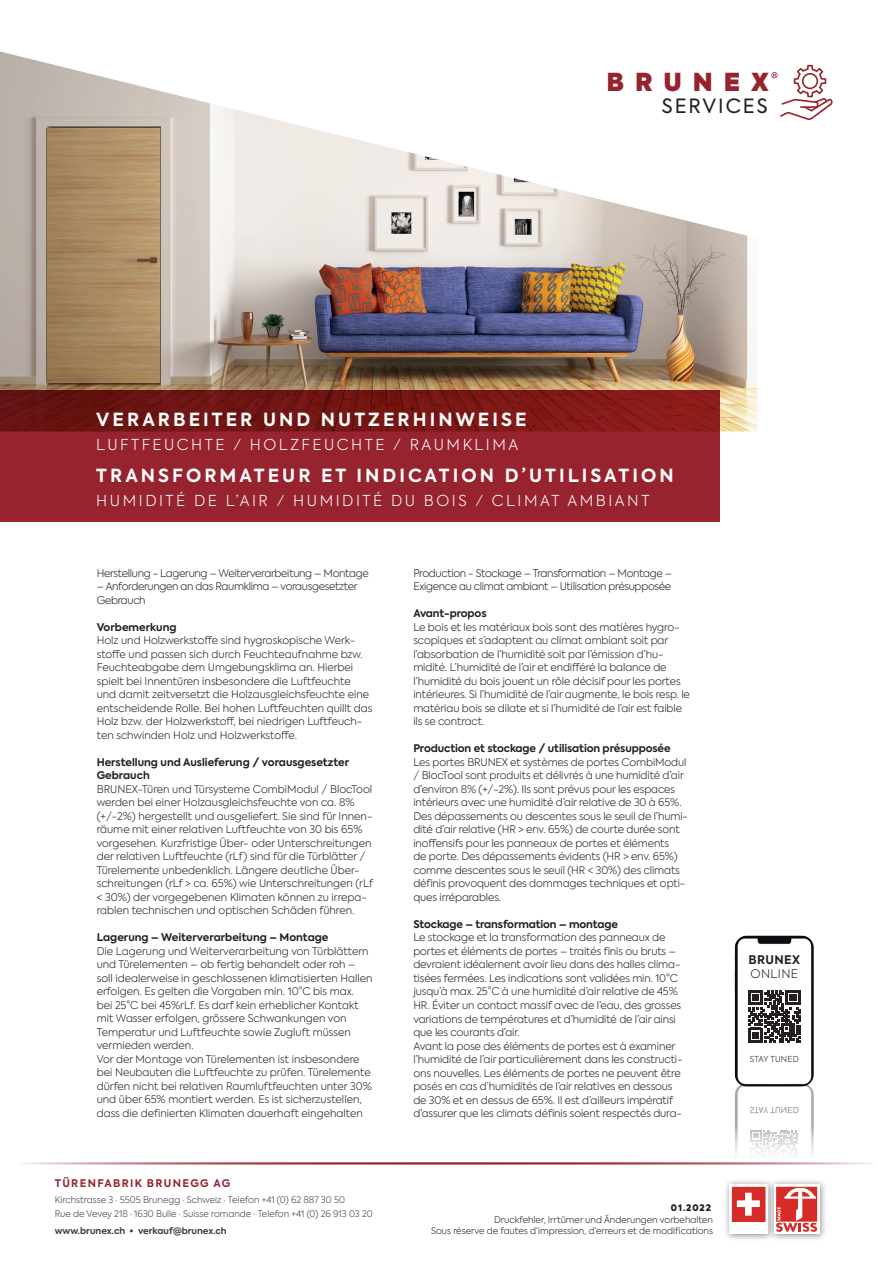
<style>
.page{position:relative;width:893px;height:1263px;background:#fff}
.page>*{position:absolute;margin:0;border:0;box-sizing:border-box;transform-origin:0 0}
.t1{font:800 24.6px "Axiforma";letter-spacing:.44em;color:#96232e}
.t2{font:19.5px "Axiforma";letter-spacing:.1em;color:#231f20}
.t3{font:700 18px "Axiforma";letter-spacing:.17em;color:#fff}
.t4{font:300 15px "Axiforma";letter-spacing:.17em;color:#fff}
.t5{font:700 11.85px "Axiforma";letter-spacing:.03em;color:#231f20}
.t6{font:300 11.85px "Axiforma";letter-spacing:.03em;color:#231f20}
.t7{font:300 10.5px/13.5px "Axiforma";letter-spacing:-.01em;color:#231f20}
.t8{font:300 10.5px/13.5px "Axiforma";letter-spacing:-.03em;color:#231f20}
.t9{font:700 10.5px/13.5px "Axiforma";letter-spacing:-.01em;color:#231f20}
.t10{font:700 10.5px "Axiforma";letter-spacing:.125em;color:#96232e}
.t11{font:300 9px/13.5px "Axiforma";color:#3e3e3f}
.t12{font:300 9px/10.8px "Axiforma";color:#231f20;text-align:right}
.t13{font:700 9px "Axiforma";color:#3e3e3f}
.t14{font:900 9px "Axiforma";letter-spacing:.1em;color:#231f20}
.t15{font:300 8.25px "Axiforma";letter-spacing:.03em;color:#231f20}
.t16{font:600 8.1px "Axiforma";letter-spacing:.37em;color:#3e3e3f}
</style>
<div class="page">
<hr style="left:17px;top:1162px;width:859px;height:2px;background:#96232e">
<div style="left:723px;top:1178px;width:53px;height:64px;background:#231f20;opacity:.5"></div>
<div style="left:729px;top:1184px;width:39px;height:41px;background:#d52c27;border:3px solid #fff"></div>
<div style="left:729px;top:1224px;width:39px;height:10px;background:#fff"></div>
<div style="left:768px;top:1178px;width:60px;height:63px;background:#231f20;opacity:.5"></div>
<svg style="left:814px;top:1184px;width:6px;height:50px"></svg>
<svg style="left:814px;top:1187px;width:3px;height:45px"></svg>
<img style="left:0;top:52px;width:757px;height:379px">
<svg style="left:0;top:390px;width:720px;height:131px;background:#8b1f26"></svg>
<svg style="left:771px;top:65px;width:62px;height:55px"></svg>
<img style="left:735px;top:1086px;width:79px;height:148px">
<svg style="left:750px;top:1130px;width:48px;height:48px"></svg>
<img style="left:735px;top:935px;width:79px;height:151px">
<svg style="left:748px;top:990px;width:52px;height:52px"></svg>
<svg style="left:750px;top:1107px;width:48px;height:6px"></svg>
<h1 class="t1" style="left:606px;top:64px;width:164px">BRUNEX</h1>
<p class="t16" style="left:608px;top:99px;width:162px">DIE TÜR DER SCHWEIZER</p>
<h2 class="t2" style="left:662px;top:93px;width:107px">SERVICES</h2>
<h3 class="t3" style="left:96px;top:407px;width:432px">VERARBEITER UND NUTZERHINWEISE</h3>
<h3 class="t4" style="left:96px;top:435px;width:424px">LUFTFEUCHTE / HOLZFEUCHTE / RAUMKLIMA</h3>
<h3 class="t3" style="left:96px;top:463px;width:579px">TRANSFORMATEUR ET INDICATION D’UTILISATION</h3>
<h3 class="t4" style="left:96px;top:491px;width:555px">HUMIDITÉ DE L’AIR / HUMIDITÉ DU BOIS / CLIMAT AMBIANT</h3>
<p class="t8" style="left:97px;top:566px;width:274px">Herstellung - Lagerung – Weiterverarbeitung – Montage</p>
<p class="t8" style="left:97px;top:580px;width:262px">– Anforderungen an das Raumklima – vorausgesetzter<br>Gebrauch</p>
<p class="t9" style="left:97px;top:620px;width:81px">Vorbemerkung</p>
<p class="t7" style="left:97px;top:634px;width:277px">Holz und Holzwerkstoffe sind hygroskopische Werk&shy;stoffe und passen sich durch Feuchteaufnahme bzw.<br>Feuchteabgabe dem Umgebungsklima an. Hierbei spielt bei Innentüren insbesondere die Luftfeuchte und damit zeitversetzt die Holzausgleichsfeuchte eine entscheidende Rolle. Bei hohen Luftfeuchten quillt das Holz bzw. der Holzwerkstoff, bei niedrigen Luftfeuch&shy;ten schwinden Holz und Holzwerkstoffe.</p>
<p class="t9" style="left:97px;top:755px;width:254px">Herstellung und Auslieferung / vorausgesetzter<br>Gebrauch</p>
<p class="t7" style="left:97px;top:782px;width:278px">BRUNEX-Türen und Türsysteme CombiModul / BlocTool werden bei einer Holzausgleichsfeuchte von ca. 8% (+/-2%) hergestellt und ausgeliefert. Sie sind für Innen&shy;räume mit einer relativen Luftfeuchte von 30 bis 65% vorgesehen. Kurzfristige Über- oder Unterschreitungen der relativen Luftfeuchte (rLf) sind für die Türblätter / Türelemente unbedenklich. Längere deutliche Über&shy;schreitungen (rLf &gt; ca. 65%) wie Unterschreitungen (rLf &lt; 30%) der vorgegebenen Klimaten können zu irrepa&shy;rablen technischen und optischen Schäden führen.</p>
<p class="t9" style="left:97px;top:931px;width:233px">Lagerung – Weiterverarbeitung – Montage</p>
<p class="t7" style="left:97px;top:944px;width:277px">Die Lagerung und Weiterverarbeitung von Türblättern und Türelementen – ob fertig behandelt oder roh – soll idealerweise in geschlossenen klimatisierten Hallen erfolgen. Es gelten die Vorgaben min. 10°C bis max.<br>bei 25°C bei 45%rLf. Es darf kein erheblicher Kontakt mit Wasser erfolgen, grössere Schwankungen von Temperatur und Luftfeuchte sowie Zugluft müssen vermieden werden.<br>Vor der Montage von Türelementen ist insbesondere bei Neubauten die Luftfeuchte zu prüfen. Türelemente dürfen nicht bei relativen Raumluftfeuchten unter 30% und über 65% montiert werden. Es ist sicherzustellen, dass die definierten Klimaten dauerhaft eingehalten</p>
<p class="t10" style="left:55px;top:1175px;width:177px">TÜRENFABRIK BRUNEGG AG</p>
<p class="t8" style="left:413px;top:566px;width:260px">Production - Stockage – Transformation – Montage –<br>Exigence au climat ambiant – Utilisation présupposée</p>
<p class="t9" style="left:413px;top:607px;width:75px">Avant-propos</p>
<p class="t7" style="left:413px;top:620px;width:278px">Le bois et les matériaux bois sont des matières hygro&shy;scopiques et s’adaptent au climat ambiant soit par l’absorbation de l’humidité soit par l’émission d’hu&shy;midité. L’humidité de l’air et endifféré la balance de l’humidité du bois jouent un rôle décisif pour les portes intérieures. Si l’humidité de l’air augmente, le bois resp. le matériau bois se dilate et si l’humidité de l’air est faible ils se contract.</p>
<p class="t9" style="left:413px;top:742px;width:259px">Production et stockage / utilisation présupposée</p>
<p class="t7" style="left:413px;top:755px;width:276px">Les portes BRUNEX et systèmes de portes CombiModul / BlocTool sont produits et délivrés à une humidité d’air d’environ 8% (+/-2%). Ils sont prévus pour les espaces intérieurs avec une humidité d’air relative de 30 à 65%.<br>Des dépassements ou descentes sous le seuil de l’humi&shy;dité d’air relative (HR &gt; env. 65%) de courte durée sont inoffensifs pour les panneaux de portes et éléments<br>de porte. Des dépassements évidents (HR &gt; env. 65%) comme descentes sous le seuil (HR &lt; 30%) des climats définis provoquent des dommages techniques et opti&shy;ques irréparables.</p>
<p class="t9" style="left:413px;top:917px;width:206px">Stockage – transformation – montage</p>
<p class="t7" style="left:413px;top:931px;width:271px">Le stockage et la transformation des panneaux de portes et éléments de portes – traités finis ou bruts – devraient idéalement avoir lieu dans des halles clima&shy;tisées fermées. Les indications sont validées min. 10°C jusqu’à max. 25°C à une humidité d’air relative de 45% HR. Éviter un contact massif avec de l’eau, des grosses variations de températures et d’humidité de l’air ainsi que les courants d’air.<br>Avant la pose des éléments de portes est à examiner l’humidité de l’air particulièrement dans les constructi&shy;ons nouvelles. Les éléments de portes ne peuvent être posés en cas d’humidités de l’air relatives en dessous de 30% et en dessus de 65%. Il est d’ailleurs impératif d’assurer que les climats définis soient respectés dura-</p>
<p class="t11" style="left:55px;top:1193px;width:320px">Kirchstrasse 3 . 5505 Brunegg . Schweiz . Telefon +41 (0) 62 887 30 50<br>Rue de Vevey 218 . 1630 Bulle . Suisse romande . Telefon +41 (0) 26 913 03 20</p>
<p class="t13" style="left:55px;top:1225px;width:173px">www.brunex.ch • verkauf@brunex.ch</p>
<p class="t12" style="left:431px;top:1215px;width:284px">Druckfehler, Irrtümer und Änderungen vorbehalten<br>Sous réserve de fautes d‘impression, d‘erreurs et de modifications</p>
<p class="t14" style="left:671px;top:1202px;width:42px">01.2022</p>
<p class="t5" style="left:749px;top:952px;width:53px">BRUNEX</p>
<p class="t6" style="left:751px;top:966px;width:49px">ONLINE</p>
<p class="t15" style="left:750px;top:1054px;width:51px">STAY TUNED</p>
</div>
